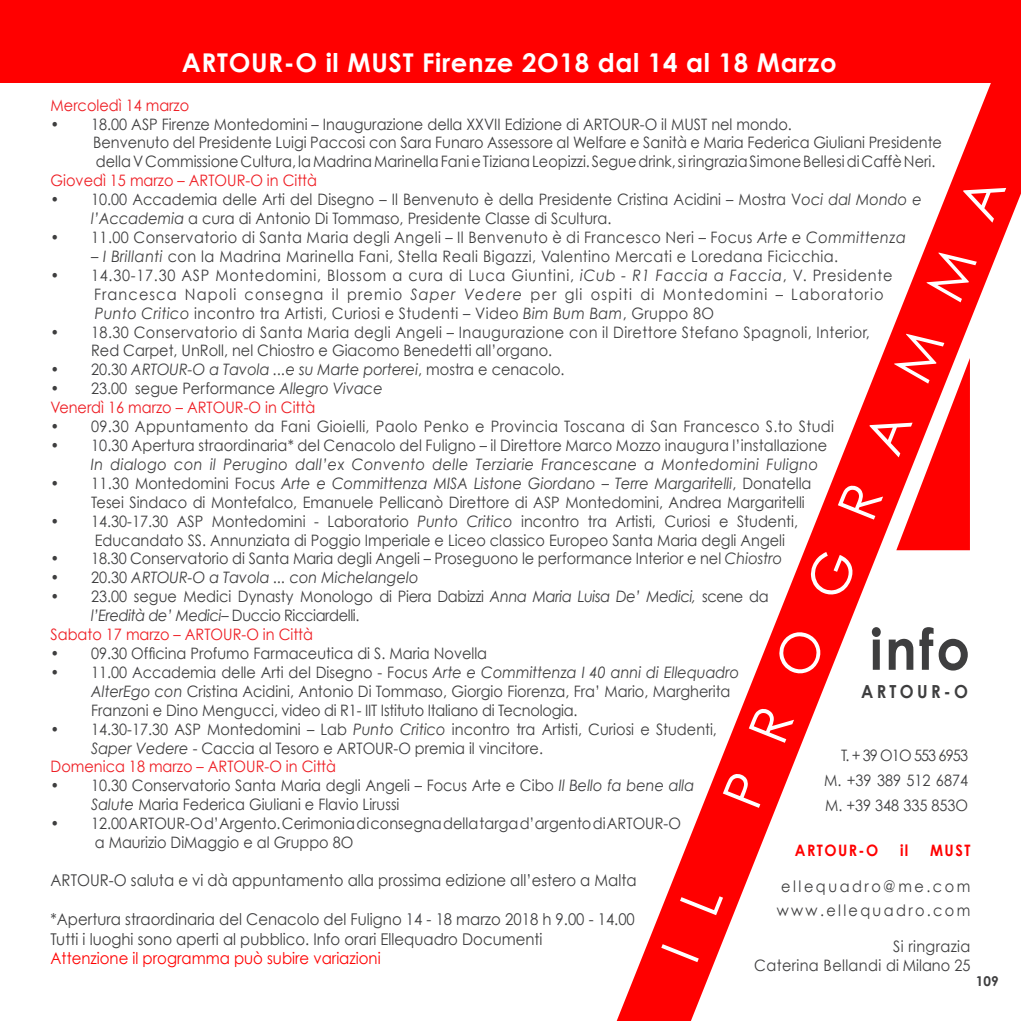
<style>
.page{position:relative;width:1021px;height:1021px;background:#fff}
.page>*{position:absolute;margin:0;border:0;box-sizing:border-box;transform-origin:0 0}
.t1{font:700 56.93px "Century Gothic";color:#3e3e3f;scale:.92 1}
.t2{font:54px "Century Gothic";color:#fff}
.t3{font:700 25.88px "Century Gothic";letter-spacing:.025em;color:#fff}
.t4{font:700 18px "Century Gothic";letter-spacing:.2em;color:#3e3e3f;scale:.92 1}
.t5{font:16.2px "Century Gothic";color:#3e3e3f;scale:.92 1}
.t6{font:16.2px "Century Gothic";color:#f00;scale:.92 1}
.t7{font:15.75px/18.9px "Century Gothic";color:#3e3e3f;scale:.92 1}
.t8{font:15.75px/18.9px "Century Gothic";letter-spacing:.03em;color:#3e3e3f;scale:.92 1}
.t9{font:15.75px "Century Gothic";letter-spacing:.025em;color:#3e3e3f;scale:.92 1}
.t10{font:15.75px "Century Gothic";color:#ee1d23;scale:.92 1}
.t11{font:15.75px/18.9px "Century Gothic";letter-spacing:-.025em;color:#3e3e3f;scale:.92 1}
.t12{font:italic 15.75px "Century Gothic";color:#3e3e3f;scale:.92 1}
.t13{font:15.75px "Century Gothic";letter-spacing:.05em;color:#3e3e3f;scale:.92 1}
.t14{font:italic 15.75px "Century Gothic";letter-spacing:.025em;color:#3e3e3f;scale:.92 1}
.t15{font:15.75px "Century Gothic";letter-spacing:.075em;color:#3e3e3f;scale:.92 1}
.t16{font:15.75px "Century Gothic";letter-spacing:.16em;color:#3e3e3f;scale:.92 1}
.t17{font:15.75px "Century Gothic";letter-spacing:.175em;color:#3e3e3f;scale:.92 1}
.t18{font:15.75px "Century Gothic";letter-spacing:-.06em;color:#3e3e3f;scale:.92 1}
.t19{font:700 15.75px "Century Gothic";letter-spacing:.1em;color:#f00;scale:.92 1}
.t20{font:700 13.5px "Century Gothic";color:#3e3e3f}
.s1{font-style:italic}
.s2{font-style:normal}
</style>
<div class="page">
<div style="left:0;top:0;width:1020px;height:83px;background:#f00"></div>
<svg style="left:617px;top:83px;width:403px;height:937px"></svg>
<svg style="left:896px;top:358px;width:73px;height:192px"></svg>
<div style="left:661px;top:883px;width:62px;height:79px;background:#f00"></div>
<p class="t3" style="left:182px;top:46px;width:656px">ARTOUR-O il MUST Firenze 2O18 dal 14 al 18 Marzo</p>
<p class="t10" style="left:51px;top:95px;width:152px">Mercoledì 14 marzo</p>
<p class="t7" style="left:51px;top:114px;width:807px">• 18.00 ASP Firenze Montedomini – Inaugurazione della XXVII Edizione di ARTOUR-O il MUST nel mondo.</p>
<p class="t7" style="left:93px;top:133px;width:924px">Benvenuto del Presidente Luigi Paccosi con Sara Funaro Assessore al Welfare e Sanità e Maria Federica Giuliani Presidente</p>
<p class="t7" style="left:96px;top:152px;width:913px">della V Commissione Cultura, la Madrina Marinella Fani e Tiziana Leopizzi. Segue drink, si ringrazia Simone Bellesi di Caffè Neri.</p>
<p class="t10" style="left:51px;top:171px;width:291px">Giovedì 15 marzo – ARTOUR-O in Città</p>
<p class="t7" style="left:91px;top:190px;width:904px;text-indent:-40px">• 10.00 Accademia delle Arti del Disegno – Il Benvenuto è della Presidente Cristina Acidini – Mostra V<span class="s1">oci dal Mondo e l’Accademia</span> a cura di Antonio Di Tommaso, Presidente Classe di Scultura.</p>
<p class="t8" style="left:51px;top:227px;width:931px">• 11.00 Conservatorio di Santa Maria degli Angeli – Il Benvenuto è di Francesco Neri – Focus <span class="s1">Arte e Committenza</span></p>
<p class="t8" style="left:91px;top:246px;width:813px"><span class="s1">– I Brillanti</span> con la Madrina Marinella Fani, Stella Reali Bigazzi, Valentino Mercati e Loredana Ficicchia.</p>
<p class="t13" style="left:51px;top:265px;width:916px">• 14.30-17.30 ASP Montedomini, Blossom a cura di Luca Giuntini, <span class="s1">iCub - R1 Faccia a Faccia</span>, V. Presidente</p>
<p class="t15" style="left:94px;top:284px;width:859px">Francesca Napoli consegna il premio <span class="s1">Saper Vedere</span> per gli ospiti di Montedomini – Laboratorio</p>
<p class="t9" style="left:95px;top:303px;width:674px"><span class="s1">Punto Critico</span> incontro tra Artisti, Curiosi e Studenti – Video <span class="s1">Bim Bum Bam</span>, Gruppo 8O</p>
<p class="t8" style="left:91px;top:322px;width:848px;text-indent:-40px">• 18.30 Conservatorio di Santa Maria degli Angeli – Inaugurazione con il Direttore Stefano Spagnoli, Interior,<br>Red Carpet, UnRoll, nel Chiostro e Giacomo Benedetti all’organo.</p>
<p class="t12" style="left:51px;top:360px;width:560px"><span class="s2">• 20.30</span> ARTOUR-O a Tavola ...e su Marte porterei<span class="s2">, mostra e cenacolo.</span></p>
<p class="t7" style="left:51px;top:379px;width:362px">• 23.00 segue Performance <span class="s1">Allegro Vivace</span></p>
<p class="t10" style="left:51px;top:398px;width:289px">Venerdì 16 marzo – ARTOUR-O in Città</p>
<p class="t9" style="left:51px;top:417px;width:853px">• 09.30 Appuntamento da Fani Gioielli, Paolo Penko e Provincia Toscana di San Francesco S.to Studi</p>
<p class="t7" style="left:51px;top:435px;width:845px">• 10.30 Apertura straordinaria* del Cenacolo del Fuligno – il Direttore Marco Mozzo inaugura l’installazione</p>
<p class="t14" style="left:91px;top:454px;width:792px">In dialogo con il Perugino dall’ex Convento delle Terziarie Francescane a Montedomini Fuligno</p>
<p class="t7" style="left:91px;top:473px;width:784px;text-indent:-40px">• 11.30 Montedomini Focus <span class="s1">Arte e Committenza MISA Listone Giordano – Terre Margaritelli</span>, Donatella<br>Tesei Sindaco di Montefalco, Emanuele Pellicanò Direttore di ASP Montedomini, Andrea Margaritelli</p>
<p class="t7" style="left:51px;top:511px;width:813px">• 14.30-17.30 ASP Montedomini - Laboratorio <span class="s1">Punto Critico</span> incontro tra Artisti, Curiosi e Studenti,</p>
<p class="t7" style="left:95px;top:530px;width:751px">Educandato SS. Annunziata di Poggio Imperiale e Liceo classico Europeo Santa Maria degli Angeli</p>
<p class="t7" style="left:51px;top:549px;width:796px">• 18.30 Conservatorio di Santa Maria degli Angeli – Proseguono le performance Interior e nel <span class="s1">Chiostro</span></p>
<p class="t12" style="left:51px;top:568px;width:401px"><span class="s2">• 20.30</span> ARTOUR-O a Tavola ... con Michelangelo</p>
<p class="t11" style="left:91px;top:587px;width:738px;text-indent:-40px">• 23.00 segue Medici Dynasty Monologo di Piera Dabizzi <span class="s1">Anna Maria Luisa De’ Medici,</span> scene da <span class="s1">l’Eredità de’ Medici</span>– Duccio Ricciardelli.</p>
<p class="t10" style="left:51px;top:624px;width:287px">Sabato 17 marzo – ARTOUR-O in Città</p>
<p class="t7" style="left:51px;top:643px;width:476px">• 09.30 Officina Profumo Farmaceutica di S. Maria Novella</p>
<p class="t7" style="left:91px;top:662px;width:706px;text-indent:-40px">• 11.00 Accademia delle Arti del Disegno - Focus <span class="s1">Arte e Committenza I 40 anni di Ellequadro<br>AlterEgo con</span> Cristina Acidini, Antonio Di Tommaso, Giorgio Fiorenza, Fra’ Mario, Margherita<br>Franzoni e Dino Mengucci, video di R1- IIT Istituto Italiano di Tecnologia.</p>
<p class="t7" style="left:91px;top:719px;width:681px;text-indent:-40px">• 14.30-17.30 ASP Montedomini – Lab <span class="s1">Punto Critico</span> incontro tra Artisti, Curiosi e Studenti,<br><span class="s1">Saper Vedere</span> - Caccia al Tesoro e ARTOUR-O premia il vincitore.</p>
<p class="t10" style="left:51px;top:757px;width:312px">Domenica 18 marzo – ARTOUR-O in Città</p>
<p class="t7" style="left:91px;top:776px;width:657px;text-indent:-40px">• 10.30 Conservatorio Santa Maria degli Angeli – Focus Arte e Cibo <span class="s1">Il Bello fa bene alla<br>Salute</span> Maria Federica Giuliani e Flavio Lirussi</p>
<p class="t7" style="left:51px;top:813px;width:686px">• 12.00 ARTOUR-O d’Argento. Cerimonia di consegna della targa d’argento di ARTOUR-O</p>
<p class="t7" style="left:95px;top:832px;width:282px">a Maurizio DiMaggio e al Gruppo 8O</p>
<p class="t5" style="left:51px;top:870px;width:638px">ARTOUR-O saluta e vi dà appuntamento alla prossima edizione all’estero a Malta</p>
<p class="t5" style="left:51px;top:909px;width:636px">*Apertura straordinaria del Cenacolo del Fuligno 14 - 18 marzo 2018 h 9.00 - 14.00</p>
<p class="t5" style="left:51px;top:929px;width:536px">Tutti i luoghi sono aperti al pubblico. Info orari Ellequadro Documenti</p>
<p class="t6" style="left:51px;top:948px;width:360px">Attenzione il programma può subire variazioni</p>
<p class="t2" style="left:707px;top:792px;width:675px;rotate:-68deg">PROGRAMMA</p>
<p class="t1" style="left:870px;top:613px;width:110px">info</p>
<p class="t4" style="left:861px;top:680px;width:118px">ARTOUR-O</p>
<p class="t18" style="left:841px;top:745px;width:140px">T. + 39 O1O 553 6953</p>
<p class="t7" style="left:824px;top:770px;width:158px">M. +39 389 512 6874</p>
<p class="t7" style="left:825px;top:795px;width:157px">M. +39 348 335 853O</p>
<p class="t19" style="left:794px;top:840px;width:92px">ARTOUR-O</p>
<p class="t19" style="left:900px;top:840px;width:11px">il</p>
<p class="t19" style="left:930px;top:840px;width:45px">MUST</p>
<p class="t17" style="left:781px;top:876px;width:207px">ellequadro@me.com</p>
<p class="t16" style="left:776px;top:901px;width:212px">www.ellequadro.com</p>
<p class="t9" style="left:893px;top:937px;width:85px">Si ringrazia</p>
<p class="t9" style="left:754px;top:955px;width:236px">Caterina Bellandi di Milano 25</p>
<p class="t20" style="left:975px;top:972px;width:24px">109</p>
</div>
